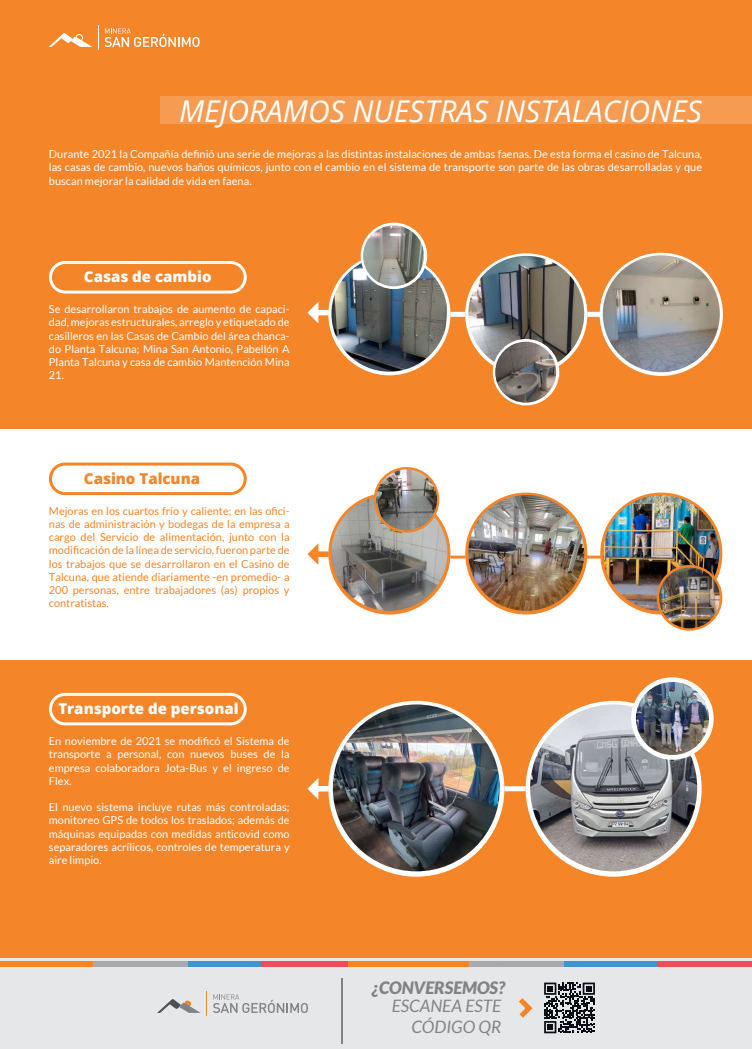
<style>
.page{position:relative;width:752px;height:1049px;background:#fff}
.page>*{position:absolute;margin:0;border:0;box-sizing:border-box;transform-origin:0 0}
.t1{font:italic 30px "Open Sans";color:#fff}
.t2{font:italic 17.1px/20.6px "Lato";color:#818487;text-align:right}
.t3{font:italic 900 17.1px "Lato";color:#818487}
.t4{font:800 15px "Open Sans";color:#fff}
.t5{font:800 15px "Open Sans";color:#f58529}
.t6{font:11px/13.2px "Lato";color:#fff;text-align:justify}
.t7{font:11px/13.2px "Lato";color:#f58529;text-align:justify}
</style>
<div class="page">
<div style="left:0;top:0;width:751px;height:429px;background:#f58529"></div>
<div style="left:0;top:660px;width:751px;height:389px;background:#f58529"></div>
<div style="left:160px;top:96px;width:591px;height:28px;background:#f69c52"></div>
<svg style="left:599px;top:253px;width:123px;height:123px"></svg>
<img style="left:602px;top:255px;width:117px;height:117px;border-radius:58px">
<svg style="left:465px;top:253px;width:122px;height:122px"></svg>
<svg style="left:328px;top:253px;width:122px;height:122px"></svg>
<img style="left:331px;top:256px;width:116px;height:116px;border-radius:58px">
<svg style="left:328px;top:492px;width:122px;height:122px"></svg>
<img style="left:331px;top:495px;width:116px;height:116px;border-radius:58px">
<svg style="left:465px;top:492px;width:122px;height:122px"></svg>
<img style="left:468px;top:495px;width:116px;height:116px;border-radius:58px">
<svg style="left:600px;top:492px;width:122px;height:122px"></svg>
<img style="left:603px;top:495px;width:115px;height:116px;border-radius:58px">
<img style="left:468px;top:256px;width:116px;height:116px;border-radius:58px">
<div style="left:49px;top:261px;width:197px;height:33px;border:3px solid #fff;border-radius:15px"></div>
<div style="left:49px;top:462px;width:197px;height:33px;border:3px solid #f58529;border-radius:15px"></div>
<div style="left:49px;top:693px;width:197px;height:32px;border:3px solid #fff;border-radius:15px"></div>
<div style="left:450px;top:312px;width:15px;height:5px;background:#fff"></div>
<hr style="left:450px;top:556px;width:15px;height:3px;background:#f58529">
<hr style="left:586px;top:556px;width:14px;height:3px;background:#f58529">
<div style="left:587px;top:312px;width:14px;height:5px;background:#fff"></div>
<svg style="left:307px;top:296px;width:26px;height:34px"></svg>
<svg style="left:525px;top:701px;width:176px;height:176px;background:#f3ebe5"></svg>
<svg style="left:328px;top:701px;width:176px;height:176px;background:#f0ece8"></svg>
<div style="left:504px;top:786px;width:21px;height:5px;background:#fff"></div>
<svg style="left:307px;top:772px;width:26px;height:34px"></svg>
<svg style="left:307px;top:537px;width:26px;height:34px"></svg>
<img style="left:332px;top:704px;width:167px;height:167px;border-radius:83px">
<img style="left:530px;top:704px;width:166px;height:167px;border-radius:83px">
<svg style="left:631px;top:677px;width:82px;height:83px"></svg>
<img style="left:635px;top:682px;width:73px;height:73px;border-radius:37px">
<div style="left:0;top:958px;width:751px;height:91px;background:#e6e7e9"></div>
<div style="left:0;top:961px;width:94px;height:6px;background:#f58520"></div>
<div style="left:94px;top:961px;width:94px;height:6px;background:#a8a9ad"></div>
<div style="left:188px;top:961px;width:94px;height:6px;background:#4194d0"></div>
<div style="left:261px;top:961px;width:87px;height:6px;background:#ef4b58"></div>
<div style="left:348px;top:961px;width:121px;height:6px;background:#f58520"></div>
<div style="left:469px;top:961px;width:94px;height:6px;background:#a8a9ad"></div>
<div style="left:563px;top:961px;width:94px;height:6px;background:#4194d0"></div>
<div style="left:657px;top:961px;width:94px;height:6px;background:#ef4b58"></div>
<svg style="left:105px;top:28px;width:94px;height:19px"></svg>
<svg style="left:98px;top:25px;width:1px;height:25px"></svg>
<svg style="left:49px;top:33px;width:43px;height:14px"></svg>
<svg style="left:213px;top:994px;width:95px;height:19px"></svg>
<svg style="left:157px;top:991px;width:50px;height:25px"></svg>
<hr style="left:341px;top:978px;width:1px;height:66px;background:#818487">
<svg style="left:544px;top:982px;width:50px;height:51px"></svg>
<svg style="left:519px;top:998px;width:14px;height:20px"></svg>
<svg style="left:373px;top:467px;width:66px;height:66px"></svg>
<img style="left:376px;top:469px;width:61px;height:61px;border-radius:30px">
<svg style="left:360px;top:223px;width:67px;height:66px"></svg>
<svg style="left:656px;top:565px;width:66px;height:66px"></svg>
<img style="left:658px;top:567px;width:61px;height:61px;border-radius:30px">
<img style="left:363px;top:225px;width:61px;height:61px;border-radius:30px">
<svg style="left:492px;top:339px;width:67px;height:66px"></svg>
<img style="left:495px;top:342px;width:61px;height:61px;border-radius:30px">
<h1 class="t1" style="left:179px;top:90px;width:524px">MEJORAMOS NUESTRAS INSTALACIONES</h1>
<p class="t6" style="left:49px;top:148px;width:654px">Durante 2021 la Compañía definió una serie de mejoras a las distintas instalaciones de ambas faenas. De esta forma el casino de Talcuna, las casas de cambio, nuevos baños químicos, junto con el cambio en el sistema de transporte son parte de las obras desarrolladas y que buscan mejorar la calidad de vida en faena.</p>
<h3 class="t4" style="left:84px;top:265px;width:129px">Casas de cambio</h3>
<p class="t6" style="left:49px;top:303px;width:242px">Se desarrollaron trabajos de aumento de capaci&shy;dad, mejoras estructurales, arreglo y etiquetado de casilleros en las Casas de Cambio del área chanca&shy;do Planta Talcuna; Mina San Antonio, Pabellón A Planta Talcuna y casa de cambio Mantención Mina 21.</p>
<h3 class="t5" style="left:84px;top:467px;width:118px">Casino Talcuna</h3>
<p class="t7" style="left:49px;top:504px;width:242px">Mejoras en los cuartos frío y caliente; en las ofici&shy;nas de administración y bodegas de la empresa a cargo del Servicio de alimentación, junto con la modificación de la línea de servicio, fueron parte de los trabajos que se desarrollaron en el Casino de Talcuna, que atiende diariamente -en promedio- a 200 personas, entre trabajadores (as) propios y contratistas.</p>
<h3 class="t4" style="left:58px;top:697px;width:182px">Transporte de personal</h3>
<p class="t6" style="left:49px;top:734px;width:242px">En noviembre de 2021 se modificó el Sistema de transporte a personal, con nuevos buses de la empresa colaboradora Jota-Bus y el ingreso de Flex.</p>
<p class="t6" style="left:49px;top:800px;width:242px">El nuevo sistema incluye rutas más controladas; monitoreo GPS de todos los traslados; además de máquinas equipadas con medidas anticovid como separadores acrílicos, controles de temperatura y aire limpio.</p>
<h2 class="t3" style="left:372px;top:977px;width:135px">¿CONVERSEMOS?</h2>
<h2 class="t2" style="left:391px;top:996px;width:111px">ESCANEA ESTE<br>CÓDIGO QR</h2>
</div>
